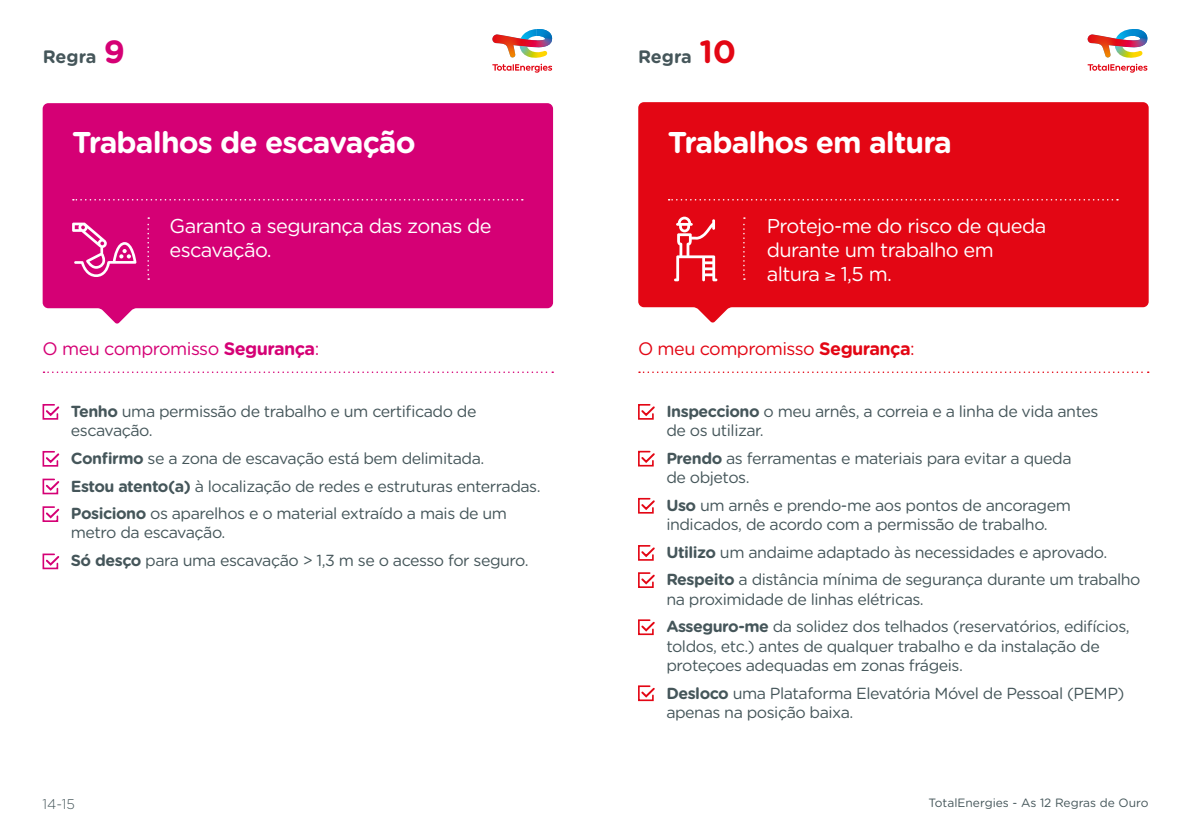
<style>
.page{position:relative;width:1191px;height:840px;background:#fff}
.page>*{position:absolute;margin:0;border:0;box-sizing:border-box;transform-origin:0 0}
.t1{font:700 32px "Gotham Rounded";color:#e30614}
.t2{font:700 32px "Gotham Rounded";color:#d50075}
.t3{font:700 30px "Gotham Rounded";letter-spacing:-.03em;color:#fff}
.t4{font:20px/24px "Gotham Rounded";letter-spacing:-.03em;color:#fff}
.t5{font:18px "Gotham Rounded";letter-spacing:-.03em;color:#d50075}
.t6{font:18px "Gotham Rounded";letter-spacing:-.03em;color:#e30614}
.t7{font:700 18px "Gotham Rounded";letter-spacing:-.005em;color:#45565a}
.t8{font:16px/19.2px "Gotham Rounded";letter-spacing:-.03em;color:#45565a}
.t9{font:300 14px "Gotham Rounded";color:#45565a}
.t10{font:12px "Gotham Rounded";color:#45565a}
.s1{font-weight:700}
</style>
<div class="page">
<svg style="left:43px;top:103px;width:510px;height:220px;background:#d7117e"></svg>
<svg style="left:42px;top:404px;width:18px;height:16px"></svg>
<svg style="left:42px;top:451px;width:18px;height:16px"></svg>
<svg style="left:42px;top:478px;width:18px;height:17px"></svg>
<svg style="left:42px;top:506px;width:18px;height:16px"></svg>
<svg style="left:42px;top:553px;width:18px;height:16px"></svg>
<svg style="left:72px;top:222px;width:64px;height:55px;background:#dd3692"></svg>
<svg style="left:638px;top:102px;width:510px;height:220px;background:#e41724"></svg>
<svg style="left:638px;top:404px;width:17px;height:16px"></svg>
<svg style="left:638px;top:450px;width:17px;height:17px"></svg>
<svg style="left:638px;top:497px;width:17px;height:17px"></svg>
<svg style="left:638px;top:545px;width:17px;height:16px"></svg>
<svg style="left:638px;top:572px;width:17px;height:16px"></svg>
<svg style="left:638px;top:619px;width:17px;height:16px"></svg>
<svg style="left:638px;top:685px;width:17px;height:16px"></svg>
<svg style="left:1087px;top:64px;width:60px;height:9px"></svg>
<img style="left:1087px;top:29px;width:60px;height:29px">
<svg style="left:492px;top:64px;width:60px;height:9px"></svg>
<img style="left:492px;top:29px;width:60px;height:29px">
<svg style="left:674px;top:216px;width:43px;height:65px"></svg>
<svg style="left:639px;top:371px;width:509px;height:2px"></svg>
<svg style="left:43px;top:371px;width:510px;height:2px"></svg>
<svg style="left:73px;top:199px;width:450px;height:1px"></svg>
<svg style="left:147px;top:217px;width:2px;height:63px"></svg>
<svg style="left:668px;top:199px;width:450px;height:1px"></svg>
<svg style="left:743px;top:217px;width:2px;height:63px"></svg>
<p class="t7" style="left:43px;top:43px;width:55px">Regra</p>
<p class="t2" style="left:104px;top:28px;width:23px">9</p>
<p class="t7" style="left:638px;top:43px;width:55px">Regra</p>
<p class="t1" style="left:699px;top:28px;width:38px">10</p>
<p class="t3" style="left:72px;top:120px;width:345px">Trabalhos de escavação</p>
<p class="t4" style="left:169px;top:213px;width:324px">Garanto a segurança das zonas de escavação.</p>
<p class="t3" style="left:668px;top:120px;width:286px">Trabalhos em altura</p>
<p class="t4" style="left:766px;top:213px;width:281px">Protejo-me do risco de queda durante um trabalho em altura ≥ 1,5 m.</p>
<p class="t5" style="left:43px;top:336px;width:278px">O meu compromisso <span class="s1">Segurança</span>:</p>
<p class="t6" style="left:638px;top:336px;width:278px">O meu compromisso <span class="s1">Segurança</span>:</p>
<p class="t8" style="left:71px;top:400px;width:407px"><span class="s1">Tenho</span> uma permissão de trabalho e um certificado de escavação.</p>
<p class="t8" style="left:71px;top:447px;width:415px"><span class="s1">Confirmo</span> se a zona de escavação está bem delimitada.</p>
<p class="t8" style="left:71px;top:475px;width:471px"><span class="s1">Estou atento(a)</span> à localização de redes e estruturas enterradas.</p>
<p class="t8" style="left:71px;top:503px;width:438px"><span class="s1">Posiciono</span> os aparelhos e o material extraído a mais de um metro da escavação.</p>
<p class="t8" style="left:71px;top:550px;width:459px"><span class="s1">Só desço</span> para uma escavação &gt; 1,3 m se o acesso for seguro.</p>
<p class="t8" style="left:666px;top:400px;width:433px"><span class="s1">Inspecciono</span> o meu arnês, a correia e a linha de vida antes de os utilizar.</p>
<p class="t8" style="left:666px;top:447px;width:407px"><span class="s1">Prendo</span> as ferramentas e materiais para evitar a queda de objetos.</p>
<p class="t8" style="left:666px;top:494px;width:406px"><span class="s1">Uso</span> um arnês e prendo-me aos pontos de ancoragem indicados, de acordo com a permissão de trabalho.</p>
<p class="t8" style="left:666px;top:541px;width:442px"><span class="s1">Utilizo</span> um andaime adaptado às necessidades e aprovado.</p>
<p class="t8" style="left:666px;top:569px;width:476px"><span class="s1">Respeito</span> a distância mínima de segurança durante um trabalho na proximidade de linhas elétricas.</p>
<p class="t8" style="left:666px;top:616px;width:465px"><span class="s1">Asseguro-me</span> da solidez dos telhados (reservatórios, edifícios, toldos, etc.) antes de qualquer trabalho e da instalação de proteçoes adequadas em zonas frágeis.</p>
<p class="t8" style="left:666px;top:682px;width:459px"><span class="s1">Desloco</span> uma Plataforma Elevatória Móvel de Pessoal (PEMP) apenas na posição baixa.</p>
<p class="t9" style="left:43px;top:793px;width:34px">14-15</p>
<p class="t10" style="left:928px;top:794px;width:221px">TotalEnergies - As 12 Regras de Ouro</p>
</div>
